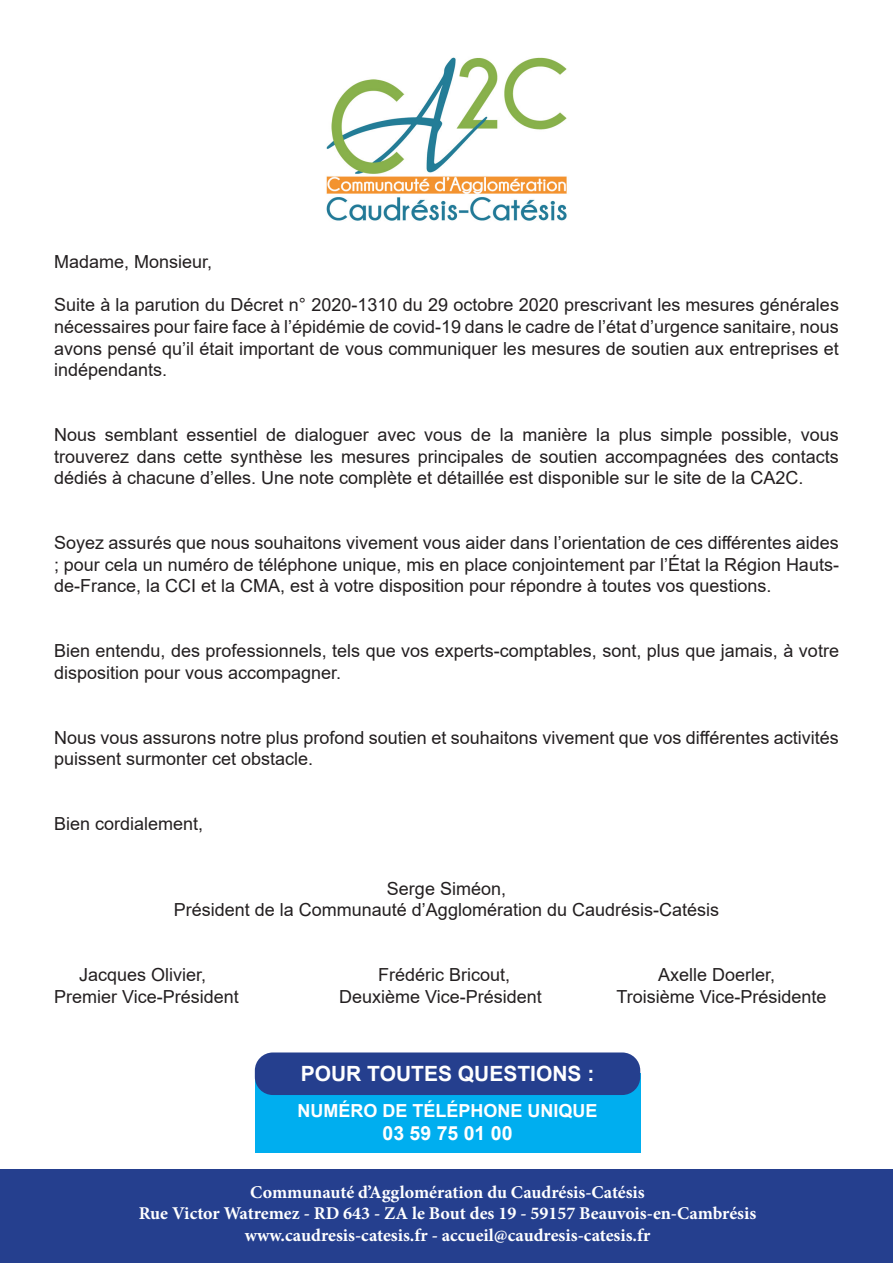
<style>
.page{position:relative;width:893px;height:1263px;background:#fff}
.page>*{position:absolute;margin:0;border:0;box-sizing:border-box;transform-origin:0 0}
.t1{font:700 21px "Arial";color:#fff}
.t2{font:700 19.5px "Arial";color:#fff}
.t3{font:18px/21.6px "Arial";color:#231f20;text-align:justify}
.t4{font:700 18px/21.6px "Minion Pro";color:#fff;text-align:center}
.t5{font:700 18px "Arial";color:#fff}
</style>
<div class="page">
<div style="left:0;top:1169px;width:893px;height:94px;background:#253f8e"></div>
<img style="left:326px;top:57px;width:241px;height:164px">
<div style="left:255px;top:1074px;width:385px;height:79px;background:#00aeef"></div>
<div style="left:255px;top:1052px;width:385px;height:43px;background:#253f8e;border-radius:18px"></div>
<p class="t3" style="left:54px;top:251px;width:160px">Madame, Monsieur,</p>
<p class="t3" style="left:54px;top:294px;width:786px">Suite à la parution du Décret n° 2020-1310 du 29 octobre 2020 prescrivant les mesures générales nécessaires pour faire face à l’épidémie de covid-19 dans le cadre de l’état d’urgence sanitaire, nous avons pensé qu’il était important de vous communiquer les mesures de soutien aux entreprises et indépendants.</p>
<p class="t3" style="left:54px;top:424px;width:786px">Nous semblant essentiel de dialoguer avec vous de la manière la plus simple possible, vous trouverez dans cette synthèse les mesures principales de soutien accompagnées des contacts dédiés à chacune d’elles. Une note complète et détaillée est disponible sur le site de la CA2C.</p>
<p class="t3" style="left:54px;top:532px;width:786px">Soyez assurés que nous souhaitons vivement vous aider dans l’orientation de ces différentes aides ; pour cela un numéro de téléphone unique, mis en place conjointement par l’État la Région Hauts&shy;de-France, la CCI et la CMA, est à votre disposition pour répondre à toutes vos questions.</p>
<p class="t3" style="left:54px;top:640px;width:786px">Bien entendu, des professionnels, tels que vos experts-comptables, sont, plus que jamais, à votre disposition pour vous accompagner.</p>
<p class="t3" style="left:54px;top:726px;width:786px">Nous vous assurons notre plus profond soutien et souhaitons vivement que vos différentes activités puissent surmonter cet obstacle.</p>
<p class="t3" style="left:54px;top:813px;width:151px">Bien cordialement,</p>
<p class="t3" style="left:174px;top:877px;width:547px;text-align:center">Serge Siméon,<br>Président de la Communauté d’Agglomération du Caudrésis-Catésis</p>
<p class="t3" style="left:79px;top:964px;width:129px">Jacques Olivier,</p>
<p class="t3" style="left:378px;top:964px;width:134px">Frédéric Bricout,</p>
<p class="t3" style="left:658px;top:964px;width:119px">Axelle Doerler,</p>
<p class="t3" style="left:54px;top:985px;width:186px">Premier Vice-Président</p>
<p class="t3" style="left:339px;top:985px;width:204px">Deuxième Vice-Président</p>
<p class="t3" style="left:616px;top:985px;width:212px">Troisième Vice-Présidente</p>
<p class="t1" style="left:301px;top:1059px;width:295px">POUR TOUTES QUESTIONS :</p>
<p class="t5" style="left:298px;top:1097px;width:302px">NUMÉRO DE TÉLÉPHONE UNIQUE</p>
<p class="t2" style="left:382px;top:1119px;width:132px">03 59 75 01 00</p>
<p class="t4" style="left:139px;top:1181px;width:619px">Communauté d’Agglomération du Caudrésis-Catésis<br>Rue Victor Watremez - RD 643 - ZA le Bout des 19 - 59157 Beauvois-en-Cambrésis www.caudresis-catesis.fr - accueil@caudresis-catesis.fr</p>
</div>
